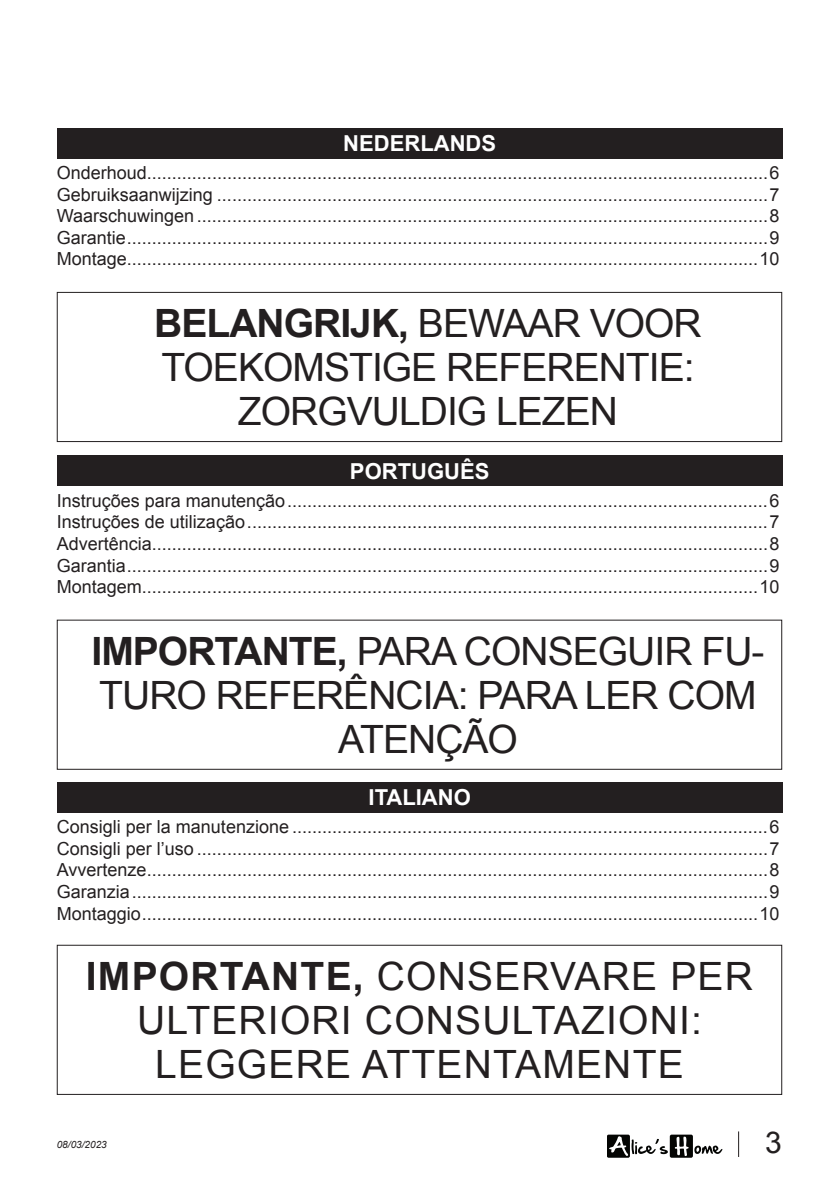
<style>
.page{position:relative;width:840px;height:1191px;background:#fff}
.page>*{position:absolute;margin:0;border:0;box-sizing:border-box;transform-origin:0 0}
.t1{font:39px/44px "Arial";letter-spacing:-.025em;color:#231f20;text-align:center}
.t2{font:39px/44px "Arial";letter-spacing:.03em;color:#231f20;text-align:center}
.t3{font:700 39px "Arial";letter-spacing:-.025em;color:#231f20}
.t4{font:30px "Arial";color:#231f20}
.t5{font:700 22px "Arial";color:#fff}
.TITRE-TDM-9PT{font:18px "Arial";color:#231f20}
.t6{font:italic 10px "Arial";color:#231f20}
.s1{font-weight:400}
.s2{font-weight:700}
</style>
<div class="page">
<svg style="left:607px;top:1134px;width:114px;height:23px"></svg>
<div style="left:57px;top:128px;width:725px;height:30px;background:#231f20"></div>
<div style="left:57px;top:292px;width:724px;height:150px;border:1px solid #231f20"></div>
<div style="left:57px;top:455px;width:725px;height:31px;background:#231f20"></div>
<div style="left:57px;top:619px;width:724px;height:151px;border:1px solid #231f20"></div>
<div style="left:57px;top:782px;width:725px;height:30px;background:#231f20"></div>
<div style="left:57px;top:944px;width:724px;height:151px;border:1px solid #231f20"></div>
<p class="t5" style="left:343px;top:129px;width:154px">NEDERLANDS</p>
<p class="TITRE-TDM-9PT" style="left:57px;top:161px;width:723px">Onderhoud............................................................................................................................6</p>
<p class="TITRE-TDM-9PT" style="left:57px;top:182px;width:723px">Gebruiksaanwijzing ..............................................................................................................7</p>
<p class="TITRE-TDM-9PT" style="left:57px;top:204px;width:723px">Waarschuwingen ..................................................................................................................8</p>
<p class="TITRE-TDM-9PT" style="left:57px;top:226px;width:723px">Garantie................................................................................................................................9</p>
<p class="TITRE-TDM-9PT" style="left:57px;top:247px;width:723px">Montage..............................................................................................................................10</p>
<p class="t3" style="left:154px;top:298px;width:549px">BELANGRIJK, <span class="s1">BEWAAR VOOR</span></p>
<p class="t1" style="left:161px;top:346px;width:534px">TOEKOMSTIGE REFERENTIE:</p>
<p class="t1" style="left:238px;top:390px;width:381px">ZORGVULDIG LEZEN</p>
<p class="t5" style="left:350px;top:456px;width:141px">PORTUGUÊS</p>
<p class="TITRE-TDM-9PT" style="left:57px;top:488px;width:723px">Instruções para manutenção................................................................................................6</p>
<p class="TITRE-TDM-9PT" style="left:57px;top:510px;width:723px">Instruções de utilização........................................................................................................7</p>
<p class="TITRE-TDM-9PT" style="left:57px;top:532px;width:723px">Advertência...........................................................................................................................8</p>
<p class="TITRE-TDM-9PT" style="left:57px;top:553px;width:723px">Garantia................................................................................................................................9</p>
<p class="TITRE-TDM-9PT" style="left:57px;top:575px;width:723px">Montagem...........................................................................................................................10</p>
<p class="t1" style="left:91px;top:629px;width:674px"><span class="s2">IMPORTANTE,</span> PARA CONSEGUIR FU-<br>TURO REFERÊNCIA: PARA LER COM<br>ATENÇÃO</p>
<p class="t5" style="left:368px;top:783px;width:104px">ITALIANO</p>
<p class="TITRE-TDM-9PT" style="left:57px;top:815px;width:723px">Consigli per la manutenzione ...............................................................................................6</p>
<p class="TITRE-TDM-9PT" style="left:57px;top:836px;width:723px">Consigli per l’uso ..................................................................................................................7</p>
<p class="TITRE-TDM-9PT" style="left:57px;top:858px;width:723px">Avvertenze............................................................................................................................8</p>
<p class="TITRE-TDM-9PT" style="left:57px;top:879px;width:723px">Garanzia...............................................................................................................................9</p>
<p class="TITRE-TDM-9PT" style="left:57px;top:901px;width:723px">Montaggio...........................................................................................................................10</p>
<p class="t2" style="left:86px;top:954px;width:668px"><span class="s2">IMPORTANTE,</span> CONSERVARE PER<br>ULTERIORI CONSULTAZIONI:</p>
<p class="t2" style="left:155px;top:1042px;width:529px">LEGGERE ATTENTAMENTE</p>
<p class="t6" style="left:57px;top:1137px;width:52px">08/03/2023</p>
<h2 class="t4" style="left:764px;top:1123px;width:18px">3</h2>
</div>
